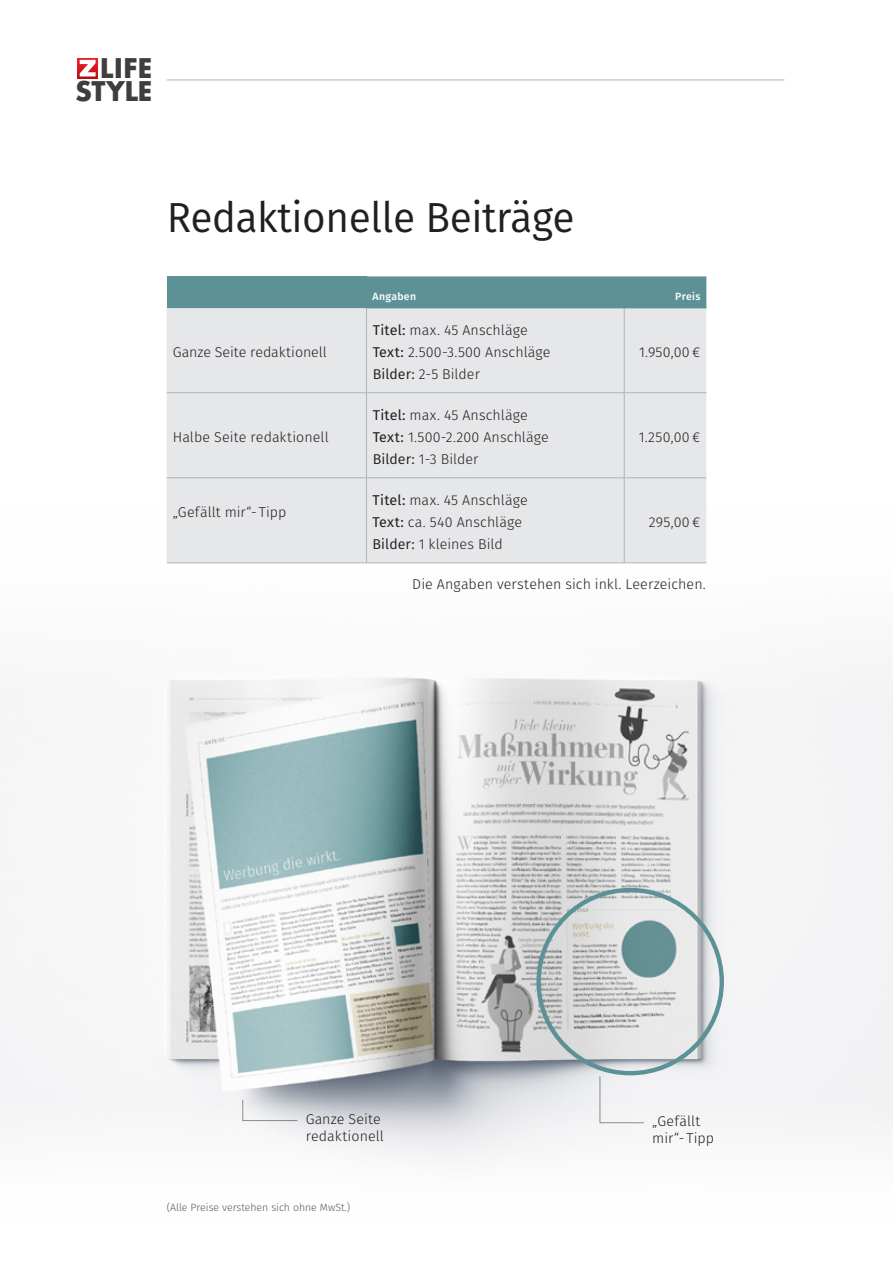
<style>
.page{position:relative;width:893px;height:1263px;background:#fff}
.page>*{position:absolute;margin:0;border:0;box-sizing:border-box;transform-origin:0 0}
.Head_34_Regular{font:42px "Fira Sans";letter-spacing:-.01em;color:#231f20}
.t1{font:700 26.4px/22.8px "Futura";color:#3e3e3f;text-align:right}
.Text_7{font:300 14.25px/22.2px "Fira Sans";letter-spacing:.005em;color:#231f20}
.Text_9_5{font:300 14.25px/16.5px "Fira Sans";letter-spacing:.005em;color:#231f20}
.Modul{font:300 10.5px "Fira Sans";color:#57585a}
.Tabellentext_rechts{font:500 10.5px "Fira Sans";letter-spacing:.03em;color:#fff}
.s1{font-weight:400}
</style>
<div class="page">
<hr style="left:167px;top:80px;width:617px;height:1px;background:#b2b3b7">
<div style="left:78px;top:58px;width:20px;height:20px;background:linear-gradient(to bottom,#f51e25,#bd1119)"></div>
<svg style="left:80px;top:60px;width:16px;height:17px"></svg>
<img style="left:0;top:508px;width:893px;height:650px">
<div style="left:536px;top:888px;width:188px;height:187px;border:4px solid #5c9195;border-radius:50%"></div>
<svg style="left:242px;top:1099px;width:56px;height:22px"></svg>
<div style="left:599px;top:1076px;width:46px;height:47px;background:#f2f2f4"></div>
<div style="left:167px;top:308px;width:199px;height:255px;background:#e6e7e9"></div>
<div style="left:367px;top:308px;width:339px;height:255px;background:#e6e7e9"></div>
<hr style="left:366px;top:308px;width:1px;height:84px;background:#b2b3b7">
<hr style="left:624px;top:308px;width:1px;height:84px;background:#b2b3b7">
<hr style="left:366px;top:393px;width:1px;height:85px;background:#b2b3b7">
<hr style="left:624px;top:393px;width:1px;height:85px;background:#b2b3b7">
<hr style="left:366px;top:478px;width:1px;height:85px;background:#b2b3b7">
<hr style="left:624px;top:478px;width:1px;height:85px;background:#b2b3b7">
<hr style="left:167px;top:392px;width:200px;height:1px;background:#b2b3b7">
<hr style="left:367px;top:392px;width:257px;height:1px;background:#b2b3b7">
<hr style="left:624px;top:392px;width:82px;height:1px;background:#b2b3b7">
<hr style="left:167px;top:477px;width:200px;height:1px;background:#b2b3b7">
<hr style="left:367px;top:477px;width:257px;height:1px;background:#b2b3b7">
<hr style="left:624px;top:477px;width:82px;height:1px;background:#b2b3b7">
<hr style="left:167px;top:563px;width:200px;height:1px;background:#b2b3b7">
<hr style="left:367px;top:563px;width:257px;height:1px;background:#b2b3b7">
<hr style="left:624px;top:563px;width:82px;height:1px;background:#b2b3b7">
<div style="left:167px;top:276px;width:200px;height:32px;background:#5c9195"></div>
<div style="left:367px;top:276px;width:339px;height:32px;background:#5c9195"></div>
<h2 class="t1" style="left:75px;top:57px;width:79px">LIFE<br>STYLE</h2>
<p class="Head_34_Regular" style="left:167px;top:186px;width:410px">Redaktionelle Beiträge</p>
<p class="Text_7" style="left:173px;top:341px;width:156px">Ganze Seite redaktionell</p>
<p class="Text_7" style="left:173px;top:426px;width:157px">Halbe Seite redaktionell</p>
<p class="Text_7" style="left:173px;top:500px;width:115px">„Gefällt mir“- Tipp</p>
<p class="Tabellentext_rechts" style="left:373px;top:288px;width:45px">Angaben</p>
<p class="Tabellentext_rechts" style="left:675px;top:288px;width:27px">Preis</p>
<p class="Text_7" style="left:373px;top:318px;width:179px"><span class="s1">Titel:</span> max. 45 Anschläge<br><span class="s1">Text:</span> 2.500-3.500 Anschläge<br><span class="s1">Bilder:</span> 2-5 Bilder</p>
<p class="Text_7" style="left:373px;top:403px;width:178px"><span class="s1">Titel:</span> max. 45 Anschläge<br><span class="s1">Text:</span> 1.500-2.200 Anschläge<br><span class="s1">Bilder:</span> 1-3 Bilder</p>
<p class="Text_7" style="left:373px;top:489px;width:157px"><span class="s1">Titel:</span> max. 45 Anschläge<br><span class="s1">Text:</span> ca. 540 Anschläge<br><span class="s1">Bilder:</span> 1 kleines Bild</p>
<p class="Text_7" style="left:639px;top:341px;width:63px">1.950,00 €</p>
<p class="Text_7" style="left:639px;top:426px;width:63px">1.250,00 €</p>
<p class="Text_7" style="left:649px;top:511px;width:53px">295,00 €</p>
<p class="Text_7" style="left:412px;top:573px;width:295px">Die Angaben verstehen sich inkl. Leerzeichen.</p>
<p class="Text_7" style="left:306px;top:1111px;width:80px;line-height:16.5px">Ganze Seite redaktionell</p>
<p class="Text_9_5" style="left:652px;top:1113px;width:63px">„Gefällt mir“- Tipp</p>
<p class="Modul" style="left:167px;top:1200px;width:185px">(Alle Preise verstehen sich ohne MwSt.)</p>
</div>
